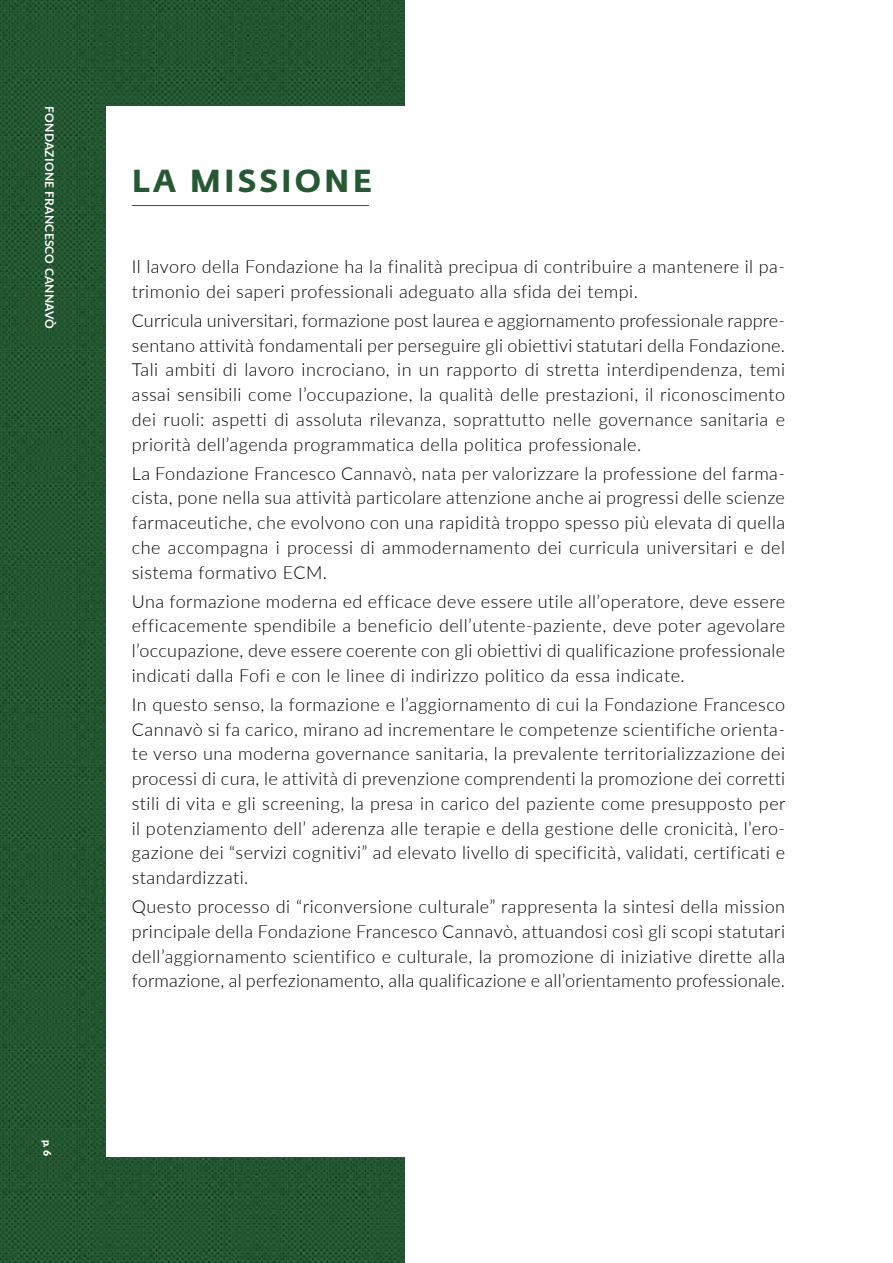
<style>
.page{position:relative;width:893px;height:1263px;background:#fff}
.page>*{position:absolute;margin:0;border:0;box-sizing:border-box;transform-origin:0 0}
.t1{font:700 31.5px "Fedra Sans Pro";letter-spacing:.1em;color:#265933}
.t2{font:300 18px/24.8px "Lato";letter-spacing:.025em;color:#000;text-align:justify}
.t3{font:700 12px "Lato";letter-spacing:.02em;color:#fff}
.t4{font:900 10.5px "Lato";color:#fff}
</style>
<div class="page">
<img style="left:0;top:0;width:404px;height:1263px">
<div style="left:106px;top:106px;width:681px;height:1051px;background:#fff"></div>
<hr style="left:132px;top:205px;width:237px;height:1px;background:#265933">
<p class="t3" style="left:58px;top:106px;width:224px;rotate:90deg">FONDAZIONE FRANCESCO CANNAVÒ</p>
<p class="t4" style="left:55px;top:1139px;width:18px;rotate:90deg">p. 6</p>
<h1 class="t1" style="left:132px;top:156px;width:242px">LA MISSIONE</h1>
<p class="t2" style="left:132px;top:254px;width:655px">Il lavoro della Fondazione ha la finalità precipua di contribuire a mantenere il pa&shy;trimonio dei saperi professionali adeguato alla sfida dei tempi.</p>
<p class="t2" style="left:132px;top:307px;width:655px">Curricula universitari, formazione post laurea e aggiornamento professionale rappre&shy;sentano attività fondamentali per perseguire gli obiettivi statutari della Fondazione.<br>Tali ambiti di lavoro incrociano, in un rapporto di stretta interdipendenza, temi assai sensibili come l’occupazione, la qualità delle prestazioni, il riconoscimento dei ruoli: aspetti di assoluta rilevanza, soprattutto nelle governance sanitaria e priorità dell’agenda programmatica della politica professionale.</p>
<p class="t2" style="left:132px;top:460px;width:655px">La Fondazione Francesco Cannavò, nata per valorizzare la professione del farma&shy;cista, pone nella sua attività particolare attenzione anche ai progressi delle scienze farmaceutiche, che evolvono con una rapidità troppo spesso più elevata di quella che accompagna i processi di ammodernamento dei curricula universitari e del sistema formativo ECM.</p>
<p class="t2" style="left:132px;top:588px;width:655px">Una formazione moderna ed efficace deve essere utile all’operatore, deve essere efficacemente spendibile a beneficio dell’utente-paziente, deve poter agevolare l’occupazione, deve essere coerente con gli obiettivi di qualificazione professionale indicati dalla Fofi e con le linee di indirizzo politico da essa indicate.</p>
<p class="t2" style="left:132px;top:691px;width:655px">In questo senso, la formazione e l’aggiornamento di cui la Fondazione Francesco Cannavò si fa carico, mirano ad incrementare le competenze scientifiche orienta&shy;te verso una moderna governance sanitaria, la prevalente territorializzazione dei processi di cura, le attività di prevenzione comprendenti la promozione dei corretti stili di vita e gli screening, la presa in carico del paziente come presupposto per il potenziamento dell’ aderenza alle terapie e della gestione delle cronicità, l’ero&shy;gazione dei “servizi cognitivi” ad elevato livello di specificità, validati, certificati e standardizzati.</p>
<p class="t2" style="left:132px;top:894px;width:655px">Questo processo di “riconversione culturale” rappresenta la sintesi della mission principale della Fondazione Francesco Cannavò, attuandosi così gli scopi statutari dell’aggiornamento scientifico e culturale, la promozione di iniziative dirette alla formazione, al perfezionamento, alla qualificazione e all’orientamento professionale.</p>
</div>
